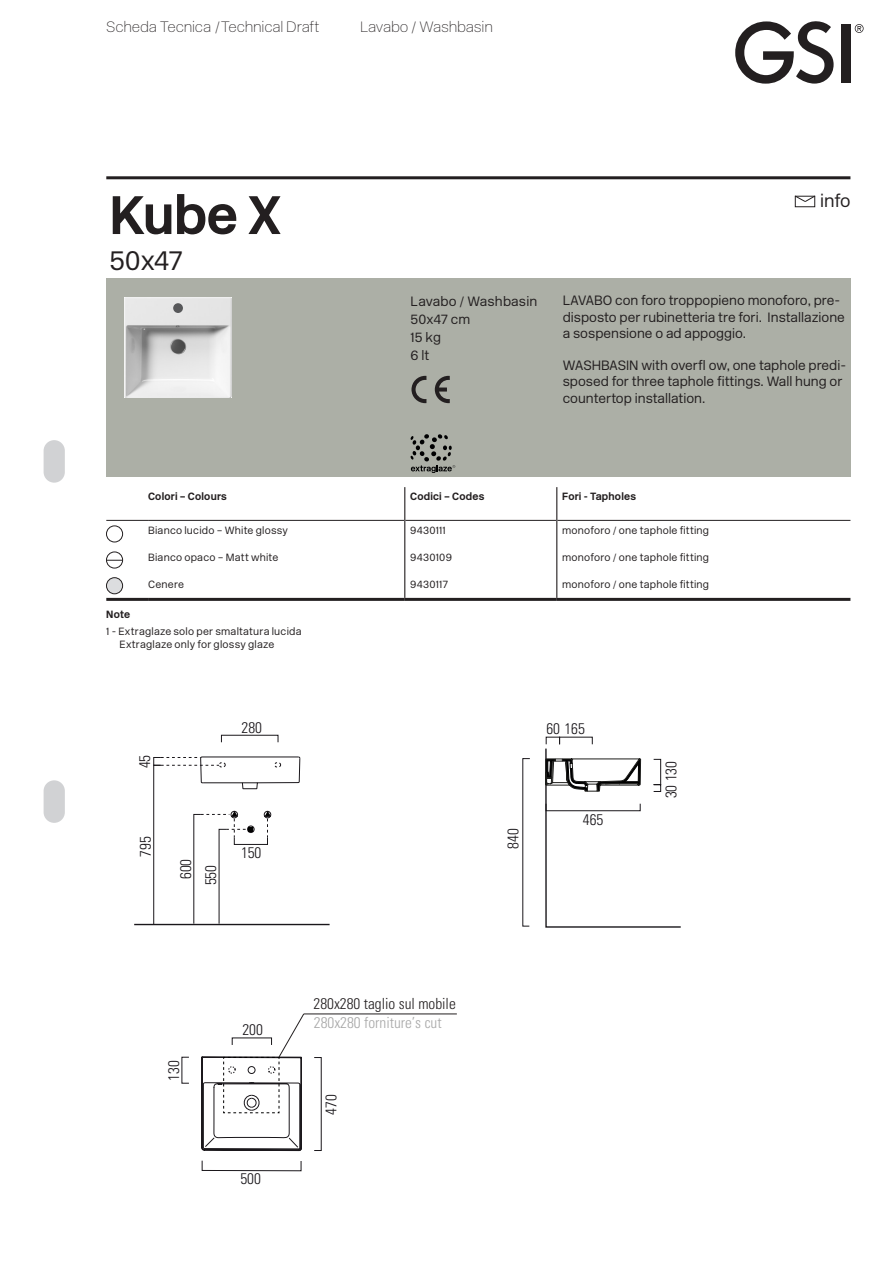
<style>
.page{position:relative;width:893px;height:1263px;background:#fff}
.page>*{position:absolute;margin:0;border:0;box-sizing:border-box;transform-origin:0 0}
.t1{font:700 54px "New Rail Alphabet";color:#231f20}
.t2{font:300 27px "New Rail Alphabet";letter-spacing:-.02em;color:#231f20}
.t3{font:300 18px "New Rail Alphabet";color:#231f20}
.t4{font:300 condensed 15.3px/25.2px "Univers LT Std";color:#1a171b;text-align:center}
.t5{font:300 condensed 15.3px "Univers LT Std";color:#231f20}
.t6{font:300 condensed 15.3px "Univers LT Std";color:#a8a8a8}
.t7{font:300 condensed 15.3px "Univers LT Std";color:#000}
.t8{font:15px "New Rail Alphabet Off White";letter-spacing:-.015em;color:#231f20}
.t9{font:300 13.5px/16.2px "New Rail Alphabet";color:#231f20}
.t10{font:300 10.5px/13.5px "New Rail Alphabet";letter-spacing:.02em;color:#231f20}
.t11{font:700 10.5px "New Rail Alphabet";letter-spacing:.02em;color:#231f20}
</style>
<div class="page">
<div style="left:44px;top:440px;width:21px;height:43px;background:#d1d2d4;border-radius:11px"></div>
<div style="left:44px;top:780px;width:21px;height:43px;background:#d1d2d4;border-radius:11px"></div>
<svg style="left:735px;top:21px;width:99px;height:63px"></svg>
<div style="left:841px;top:24px;width:9px;height:58px;background:#231f20"></div>
<svg style="left:855px;top:24px;width:9px;height:9px"></svg>
<div style="left:106px;top:278px;width:744px;height:198px;background:#acafa6"></div>
<hr style="left:106px;top:176px;width:744px;height:3px;background:#231f20">
<svg style="left:411px;top:376px;width:15px;height:27px"></svg>
<svg style="left:435px;top:376px;width:15px;height:27px"></svg>
<div style="left:795px;top:196px;width:20px;height:11px;border:1px solid #231f20"></div>
<svg style="left:794px;top:195px;width:22px;height:7px"></svg>
<svg style="left:411px;top:434px;width:44px;height:39px"></svg>
<hr style="left:106px;top:520px;width:42px;height:1px;background:#231f20">
<hr style="left:148px;top:520px;width:256px;height:1px;background:#231f20">
<hr style="left:405px;top:520px;width:151px;height:1px;background:#231f20">
<hr style="left:557px;top:520px;width:293px;height:1px;background:#231f20">
<hr style="left:106px;top:598px;width:42px;height:3px;background:#231f20">
<hr style="left:148px;top:598px;width:257px;height:3px;background:#231f20">
<hr style="left:557px;top:598px;width:293px;height:3px;background:#231f20">
<hr style="left:404px;top:487px;width:1px;height:33px;background:#231f20">
<hr style="left:556px;top:487px;width:1px;height:33px;background:#231f20">
<hr style="left:404px;top:520px;width:1px;height:78px;background:#231f20">
<hr style="left:556px;top:520px;width:1px;height:78px;background:#231f20">
<hr style="left:405px;top:598px;width:152px;height:3px;background:#231f20">
<div style="left:106px;top:526px;width:17px;height:16px;border:1px solid #231f20;border-radius:50%"></div>
<div style="left:106px;top:578px;width:17px;height:16px;background:#dcdddf;border-radius:50%"></div>
<div style="left:106px;top:577px;width:17px;height:17px;border:1px solid #231f20;border-radius:50%"></div>
<div style="left:106px;top:552px;width:17px;height:16px;border:1px solid #231f20;border-radius:50%"></div>
<svg style="left:106px;top:560px;width:17px;height:1px"></svg>
<hr style="left:134px;top:924px;width:196px;height:1px;background:#1a171b">
<svg style="left:153px;top:734px;width:148px;height:190px"></svg>
<svg style="left:522px;top:737px;width:159px;height:191px"></svg>
<div style="left:202px;top:1160px;width:99px;height:11px;border:1px solid #1a171b"></div>
<svg style="left:314px;top:1057px;width:8px;height:94px"></svg>
<hr style="left:304px;top:1014px;width:153px;height:1px;background:#231f20">
<svg style="left:201px;top:1013px;width:103px;height:138px"></svg>
<img style="left:125px;top:298px;width:106px;height:100px">
<div style="left:173px;top:303px;width:10px;height:10px;background:#57585a;border-radius:50%"></div>
<p class="t8" style="left:106px;top:18px;width:215px">Scheda Tecnica /Technical Draft</p>
<p class="t8" style="left:360px;top:18px;width:134px">Lavabo / Washbasin</p>
<h1 class="t1" style="left:109px;top:179px;width:173px">Kube X</h1>
<h2 class="t2" style="left:109px;top:243px;width:74px">50x47</h2>
<h3 class="t3" style="left:820px;top:189px;width:32px">info</h3>
<p class="t9" style="left:411px;top:292px;width:128px;line-height:18px">Lavabo / Washbasin<br>50x47 cm<br>15 kg<br>6 lt</p>
<p class="t9" style="left:563px;top:292px;width:284px">LAVABO con foro troppopieno monoforo, pre&shy;disposto per rubinetteria tre fori. Installazione a sospensione o ad appoggio.</p>
<p class="t9" style="left:563px;top:357px;width:285px">WASHBASIN with overfl ow, one taphole predi&shy;sposed for three taphole fittings. Wall hung or countertop installation.</p>
<p class="t11" style="left:148px;top:490px;width:80px">Colori – Colours</p>
<p class="t11" style="left:410px;top:490px;width:76px">Codici – Codes</p>
<p class="t11" style="left:562px;top:490px;width:75px">Fori - Tapholes</p>
<p class="t10" style="left:148px;top:523px;width:141px">Bianco lucido – White glossy</p>
<p class="t10" style="left:148px;top:550px;width:132px">Bianco opaco – Matt white</p>
<p class="t10" style="left:148px;top:577px;width:37px">Cenere</p>
<p class="t10" style="left:562px;top:523px;width:148px">monoforo / one taphole fitting</p>
<p class="t10" style="left:562px;top:550px;width:148px">monoforo / one taphole fitting</p>
<p class="t10" style="left:562px;top:577px;width:148px">monoforo / one taphole fitting</p>
<p class="t10" style="left:410px;top:523px;width:37px">9430111</p>
<p class="t10" style="left:410px;top:550px;width:43px">9430109</p>
<p class="t10" style="left:410px;top:577px;width:39px">9430117</p>
<p class="t11" style="left:106px;top:607px;width:25px">Note</p>
<p class="t10" style="left:120px;top:624px;width:184px;text-indent:-13px">1 - Extraglaze solo per smaltatura lucida<br>Extraglaze only for glossy glaze</p>
<p class="t4" style="left:132px;top:768px;width:15px;rotate:-90deg">45</p>
<p class="t4" style="left:133px;top:856px;width:22px;rotate:-90deg">795</p>
<p class="t4" style="left:242px;top:715px;width:22px">280</p>
<p class="t4" style="left:173px;top:885px;width:28px;rotate:-90deg">600<br>550</p>
<p class="t4" style="left:241px;top:840px;width:22px">150</p>
<p class="t4" style="left:161px;top:1080px;width:22px;rotate:-90deg">130</p>
<p class="t4" style="left:228px;top:1042px;width:22px;rotate:-90deg">130</p>
<p class="t7" style="left:240px;top:1019px;width:22px">280</p>
<p class="t4" style="left:242px;top:1017px;width:22px">200</p>
<p class="t4" style="left:240px;top:1166px;width:22px">500</p>
<p class="t5" style="left:314px;top:994px;width:144px">280x280 taglio sul mobile</p>
<p class="t6" style="left:314px;top:1013px;width:129px">280x280 forniture’s cut</p>
<p class="t4" style="left:319px;top:1115px;width:22px;rotate:-90deg">470</p>
<p class="t4" style="left:546px;top:716px;width:40px">60 165</p>
<p class="t4" style="left:501px;top:849px;width:22px;rotate:-90deg">840</p>
<p class="t4" style="left:583px;top:807px;width:22px">465</p>
<p class="t4" style="left:659px;top:798px;width:39px;rotate:-90deg">30 130</p>
</div>
